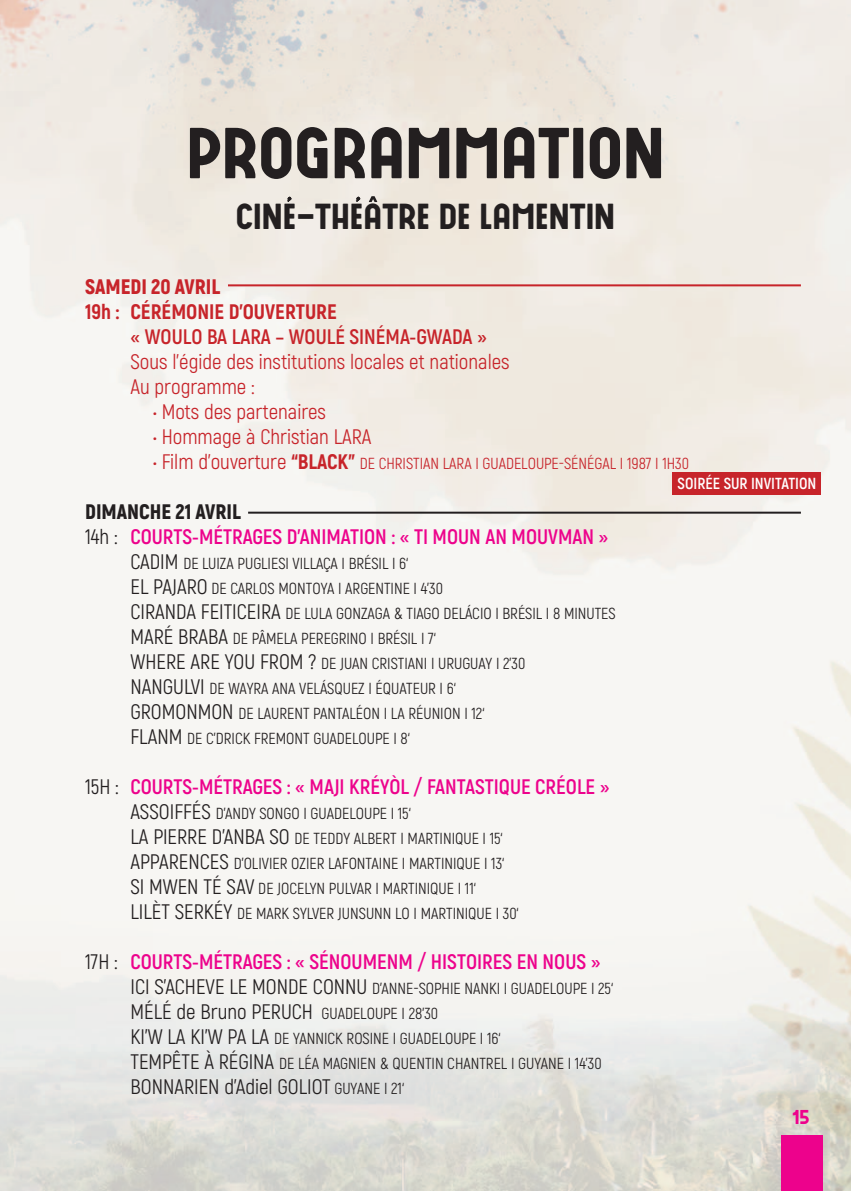
<style>
.page{position:relative;width:851px;height:1191px;background:#fff}
.page>*{position:absolute;margin:0;border:0;box-sizing:border-box;transform-origin:0 0}
.t1{font:72px "GRAFIKATYPE.1";color:#231f20}
.t2{font:36px "GRAFIKATYPE.1";color:#231f20}
.t3{font:700 21px "Akrobat";color:#ed028c}
.t4{font:21px "Akrobat";color:#c7242a}
.t5{font:21px "Akrobat";color:#231f20}
.t6{font:700 21px "Akrobat";color:#c7242a}
.t7{font:800 21px "Akrobat";color:#c7242a}
.t8{font:900 21px "Akrobat";color:#231f20}
.t9{font:900 21px "Akrobat";color:#c7242a}
.t10{font:20px "GRAFIKATYPE.1";color:#ed028c}
.t11{font:16px "Akrobat";color:#231f20}
.t12{font:16px "Akrobat";color:#c7242a}
.t13{font:700 16px "Akrobat";color:#fff}
.s1{font-size:21px}
.s2{font-weight:800;font-size:21px}
.s3{font-weight:400;color:#231f20}
.s4{font-size:16px}
</style>
<div class="page">
<img style="left:0;top:0;width:850px;height:1191px">
<div style="left:672px;top:472px;width:148px;height:23px;background:#c7242a"></div>
<div style="left:780px;top:1135px;width:42px;height:56px;background:#ed028c"></div>
<hr style="left:228px;top:284px;width:572px;height:2px;background:#c7242a">
<hr style="left:248px;top:511px;width:552px;height:2px;background:#231f20">
<svg style="left:287px;top:196px;width:5px;height:6px"></svg>
<svg style="left:355px;top:196px;width:5px;height:6px"></svg>
<svg style="left:369px;top:196px;width:8px;height:6px"></svg>
<p class="t1" style="left:186px;top:106px;width:480px">PROGRAMMATION</p>
<p class="t2" style="left:236px;top:193px;width:381px">CINE-THEATRE DE LAMENTIN</p>
<p class="t9" style="left:85px;top:274px;width:137px">SAMEDI 20 AVRIL</p>
<p class="t7" style="left:85px;top:304px;width:253px">19h : CÉRÉMONIE D’OUVERTURE</p>
<p class="t6" style="left:130px;top:328px;width:358px">« WOULO BA LARA – WOULÉ SINÉMA-GWADA »</p>
<p class="t4" style="left:130px;top:353px;width:380px">Sous l’égide des institutions locales et nationales</p>
<p class="t4" style="left:130px;top:378px;width:126px">Au programme :</p>
<p class="t4" style="left:153px;top:403px;width:174px">• Mots des partenaires</p>
<p class="t4" style="left:153px;top:428px;width:220px">• Hommage à Christian LARA</p>
<p class="t12" style="left:153px;top:457px;width:537px"><span class="s1">• Film d’ouverture</span> <span class="s2">“BLACK”</span> DE CHRISTIAN LARA I GUADELOUPE-SÉNÉGAL I 1987 I 1H30</p>
<p class="t8" style="left:85px;top:499px;width:157px">DIMANCHE 21 AVRIL</p>
<p class="t3" style="left:85px;top:528px;width:525px"><span class="s3">14h :</span> COURTS-MÉTRAGES D’ANIMATION : « TI MOUN AN MOUVMAN »</p>
<p class="t11" style="left:130px;top:557px;width:279px"><span class="s1">CADIM</span> DE LUIZA PUGLIESI VILLAÇA I BRÉSIL I 6‘</p>
<p class="t11" style="left:130px;top:582px;width:314px"><span class="s1">EL PAJARO</span> DE CARLOS MONTOYA I ARGENTINE I 4’30</p>
<p class="t11" style="left:130px;top:607px;width:486px"><span class="s1">CIRANDA FEITICEIRA</span> DE LULA GONZAGA &amp; TIAGO DELÁCIO I BRÉSIL I 8 MINUTES</p>
<p class="t11" style="left:130px;top:632px;width:307px"><span class="s1">MARÉ BRABA</span> DE PÂMELA PEREGRINO I BRÉSIL I 7‘</p>
<p class="t11" style="left:130px;top:657px;width:396px"><span class="s1">WHERE ARE YOU FROM ?</span> DE JUAN CRISTIANI I URUGUAY I 2’30</p>
<p class="t11" style="left:130px;top:682px;width:326px"><span class="s1">NANGULVI</span> DE WAYRA ANA VELÁSQUEZ I ÉQUATEUR I 6‘</p>
<p class="t11" style="left:130px;top:707px;width:355px"><span class="s1">GROMONMON</span> DE LAURENT PANTALÉON I LA RÉUNION I 12‘</p>
<p class="t11" style="left:130px;top:732px;width:281px"><span class="s1">FLANM</span> DE C’DRICK FREMONT GUADELOUPE I 8‘</p>
<p class="t3" style="left:85px;top:778px;width:526px"><span class="s3">15H :</span> COURTS-MÉTRAGES : « MAJI KRÉYÒL / FANTASTIQUE CRÉOLE »</p>
<p class="t11" style="left:130px;top:807px;width:282px"><span class="s1">ASSOIFFÉS</span> D’ANDY SONGO I GUADELOUPE I 15‘</p>
<p class="t11" style="left:130px;top:832px;width:373px"><span class="s1">LA PIERRE D’ANBA SO</span> DE TEDDY ALBERT I MARTINIQUE I 15‘</p>
<p class="t11" style="left:130px;top:857px;width:375px"><span class="s1">APPARENCES</span> D’OLIVIER OZIER LAFONTAINE I MARTINIQUE I 13‘</p>
<p class="t11" style="left:130px;top:882px;width:347px"><span class="s1">SI MWEN TÉ SAV</span> DE JOCELYN PULVAR I MARTINIQUE I 11‘</p>
<p class="t11" style="left:130px;top:907px;width:389px"><span class="s1">LILÈT SERKÉY</span> DE MARK SYLVER JUNSUNN LO I MARTINIQUE I 30‘</p>
<p class="t3" style="left:85px;top:953px;width:517px"><span class="s3">17H :</span> COURTS-MÉTRAGES : « SÉNOUMENM / HISTOIRES EN NOUS »</p>
<p class="t11" style="left:130px;top:982px;width:484px"><span class="s1">ICI S’ACHEVE LE MONDE CONNU</span> D’ANNE-SOPHIE NANKI I GUADELOUPE I 25‘</p>
<p class="t5" style="left:130px;top:1003px;width:309px">MÉLÉ de Bruno PERUCH <span class="s4">GUADELOUPE I 28’30</span></p>
<p class="t11" style="left:130px;top:1032px;width:371px"><span class="s1">KI’W LA KI’W PA LA</span> DE YANNICK ROSINE I GUADELOUPE I 16‘</p>
<p class="t11" style="left:130px;top:1057px;width:472px"><span class="s1">TEMPÊTE À RÉGINA</span> DE LÉA MAGNIEN &amp; QUENTIN CHANTREL I GUYANE I 14’30</p>
<p class="t5" style="left:130px;top:1078px;width:275px">BONNARIEN d’Adiel GOLIOT <span class="s4">GUYANE I 21‘</span></p>
<p class="t13" style="left:677px;top:478px;width:140px">SOIRÉE SUR INVITATION</p>
<p class="t10" style="left:792px;top:1104px;width:19px">15</p>
</div>
